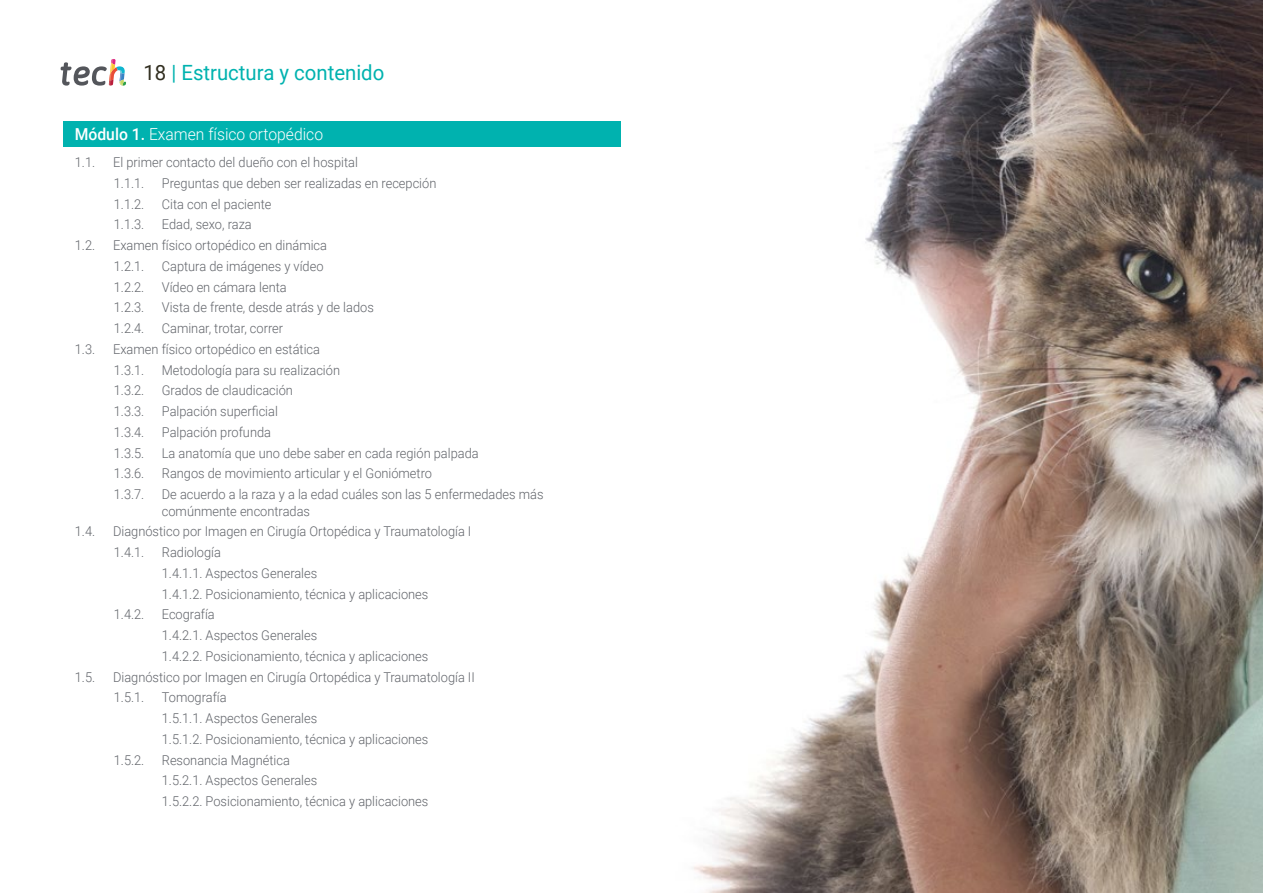
<style>
.page{position:relative;width:1263px;height:893px;background:#fff}
.page>*{position:absolute;margin:0;border:0;box-sizing:border-box;transform-origin:0 0}
.t1{font:21px "Roboto";color:#00b2af}
.t2{font:300 16.5px "Roboto";color:#fff;scale:.95 1}
.t3{font:300 13.5px/20.7px "Roboto";color:#61646a;scale:.95 1}
.s1{color:#312e20}
.s2{font-weight:500}
</style>
<div class="page">
<div style="left:64px;top:121px;width:557px;height:25px;background:#00b2af"></div>
<img style="left:693px;top:0;width:570px;height:893px">
<svg style="left:61px;top:59px;width:65px;height:27px"></svg>
<h1 class="t1" style="left:144px;top:57px;width:242px"><span class="s1">18</span> | Estructura y contenido</h1>
<p class="t2" style="left:75px;top:123px;width:263px"><span class="s2">Módulo 1.</span> Examen físico ortopédico</p>
<p class="t3" style="left:75px;top:151px;width:23px">1.1.</p>
<p class="t3" style="left:113px;top:151px;width:259px">El primer contacto del dueño con el hospital<br>1.1.1.</p>
<p class="t3" style="left:162px;top:172px;width:290px">Preguntas que deben ser realizadas en recepción</p>
<p class="t3" style="left:114px;top:193px;width:34px">1.1.2.</p>
<p class="t3" style="left:162px;top:193px;width:117px">Cita con el paciente</p>
<p class="t3" style="left:114px;top:214px;width:34px">1.1.3.</p>
<p class="t3" style="left:162px;top:214px;width:96px">Edad, sexo, raza</p>
<p class="t3" style="left:75px;top:234px;width:23px">1.2.</p>
<p class="t3" style="left:113px;top:234px;width:227px">Examen físico ortopédico en dinámica<br>1.2.1.</p>
<p class="t3" style="left:162px;top:255px;width:172px">Captura de imágenes y vídeo</p>
<p class="t3" style="left:114px;top:276px;width:34px">1.2.2.</p>
<p class="t3" style="left:162px;top:276px;width:133px">Vídeo en cámara lenta</p>
<p class="t3" style="left:114px;top:297px;width:34px">1.2.3.</p>
<p class="t3" style="left:162px;top:297px;width:225px">Vista de frente, desde atrás y de lados</p>
<p class="t3" style="left:114px;top:317px;width:34px">1.2.4.</p>
<p class="t3" style="left:162px;top:317px;width:129px">Caminar, trotar, correr</p>
<p class="t3" style="left:75px;top:338px;width:23px">1.3.</p>
<p class="t3" style="left:113px;top:338px;width:219px">Examen físico ortopédico en estática<br>1.3.1.</p>
<p class="t3" style="left:162px;top:359px;width:189px">Metodología para su realización</p>
<p class="t3" style="left:114px;top:380px;width:34px">1.3.2.</p>
<p class="t3" style="left:162px;top:380px;width:139px">Grados de claudicación</p>
<p class="t3" style="left:114px;top:400px;width:34px">1.3.3.</p>
<p class="t3" style="left:162px;top:400px;width:124px">Palpación superficial</p>
<p class="t3" style="left:114px;top:421px;width:34px">1.3.4.</p>
<p class="t3" style="left:162px;top:421px;width:116px">Palpación profunda</p>
<p class="t3" style="left:114px;top:442px;width:34px">1.3.5.</p>
<p class="t3" style="left:162px;top:442px;width:335px">La anatomía que uno debe saber en cada región palpada</p>
<p class="t3" style="left:114px;top:463px;width:34px">1.3.6.</p>
<p class="t3" style="left:162px;top:463px;width:286px">Rangos de movimiento articular y el Goniómetro</p>
<p class="t3" style="left:114px;top:483px;width:34px">1.3.7.</p>
<p class="t3" style="left:162px;top:486px;width:403px;line-height:16.5px">De acuerdo a la raza y a la edad cuáles son las 5 enfermedades más comúnmente encontradas</p>
<p class="t3" style="left:75px;top:521px;width:23px">1.4.</p>
<p class="t3" style="left:113px;top:521px;width:379px">Diagnóstico por Imagen en Cirugía Ortopédica y Traumatología I<br>1.4.1.</p>
<p class="t3" style="left:162px;top:541px;width:282px">Radiología<br>1.4.1.1. Aspectos Generales<br>1.4.1.2. Posicionamiento, técnica y aplicaciones</p>
<p class="t3" style="left:114px;top:604px;width:34px">1.4.2.</p>
<p class="t3" style="left:162px;top:604px;width:282px">Ecografía<br>1.4.2.1. Aspectos Generales<br>1.4.2.2. Posicionamiento, técnica y aplicaciones</p>
<p class="t3" style="left:75px;top:666px;width:23px">1.5.</p>
<p class="t3" style="left:113px;top:666px;width:382px">Diagnóstico por Imagen en Cirugía Ortopédica y Traumatología II<br>1.5.1.</p>
<p class="t3" style="left:162px;top:687px;width:282px">Tomografía<br>1.5.1.1. Aspectos Generales<br>1.5.1.2. Posicionamiento, técnica y aplicaciones</p>
<p class="t3" style="left:114px;top:749px;width:34px">1.5.2.</p>
<p class="t3" style="left:162px;top:749px;width:282px">Resonancia Magnética<br>1.5.2.1. Aspectos Generales<br>1.5.2.2. Posicionamiento, técnica y aplicaciones</p>
</div>
